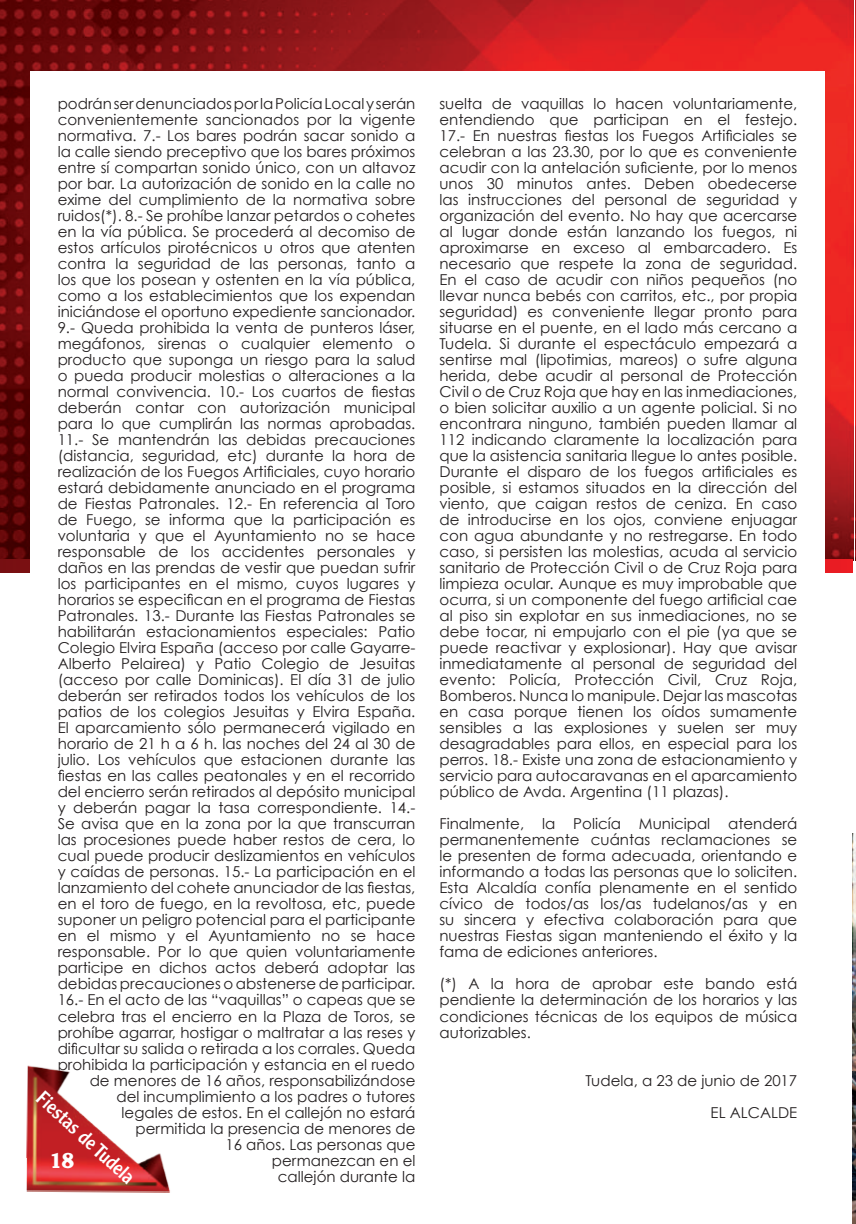
<style>
.page{position:relative;width:856px;height:1224px;background:#fff}
.page>*{position:absolute;margin:0;border:0;box-sizing:border-box;transform-origin:0 0}
.t1{font:700 22px "Clearface Gothic LH";color:#fff}
.t2{font:20px "Clearface Gothic LH";color:#fff}
.t3{font:15px/16px "Century Gothic";color:#231f20;text-align:justify}
</style>
<div class="page">
<img style="left:0;top:0;width:854px;height:561px">
<svg style="left:0;top:559px;width:852px;height:13px"></svg>
<img style="left:852px;top:833px;width:3px;height:387px">
<div style="left:31px;top:72px;width:793px;height:1123px;background:#fff"></div>
<img style="left:26px;top:1065px;width:144px;height:128px">
<svg style="left:0;top:0;width:4px;height:4px"></svg>
<svg style="left:851px;top:0;width:5px;height:4px"></svg>
<svg style="left:852px;top:1220px;width:4px;height:4px"></svg>
<p class="t3" style="left:58px;top:95px;width:359px;text-align:right">podrán ser denunciados por la Policía Local y serán convenientemente sancionados por la vigente normativa. 7.- Los bares podrán sacar sonido a la calle siendo preceptivo que los bares próximos entre sí compartan sonido único, con un altavoz por bar. La autorización de sonido en la calle no exime del cumplimiento de la normativa sobre ruidos(*). 8.- Se prohíbe lanzar petardos o cohetes en la vía pública. Se procederá al decomiso de estos artículos pirotécnicos u otros que atenten contra la seguridad de las personas, tanto a los que los posean y ostenten en la vía pública, como a los establecimientos que los expendan iniciándose el oportuno expediente sancionador.<br>9.- Queda prohibida la venta de punteros láser, megáfonos, sirenas o cualquier elemento o producto que suponga un riesgo para la salud o pueda producir molestias o alteraciones a la normal convivencia. 10.- Los cuartos de fiestas deberán contar con autorización municipal para lo que cumplirán las normas aprobadas.<br>11.- Se mantendrán las debidas precauciones (distancia, seguridad, etc) durante la hora de realización de los Fuegos Artificiales, cuyo horario estará debidamente anunciado en el programa de Fiestas Patronales. 12.- En referencia al Toro de Fuego, se informa que la participación es voluntaria y que el Ayuntamiento no se hace responsable de los accidentes personales y daños en las prendas de vestir que puedan sufrir los participantes en el mismo, cuyos lugares y horarios se especifican en el programa de Fiestas Patronales. 13.- Durante las Fiestas Patronales se habilitarán estacionamientos especiales: Patio Colegio Elvira España (acceso por calle Gayarre-Alberto Pelairea) y Patio Colegio de Jesuitas (acceso por calle Dominicas). El día 31 de julio deberán ser retirados todos los vehículos de los patios de los colegios Jesuitas y Elvira España.<br>El aparcamiento sólo permanecerá vigilado en horario de 21 h a 6 h. las noches del 24 al 30 de julio. Los vehículos que estacionen durante las fiestas en las calles peatonales y en el recorrido del encierro serán retirados al depósito municipal y deberán pagar la tasa correspondiente. 14.- Se avisa que en la zona por la que transcurran las procesiones puede haber restos de cera, lo cual puede producir deslizamientos en vehículos y caídas de personas. 15.- La participación en el lanzamiento del cohete anunciador de las fiestas, en el toro de fuego, en la revoltosa, etc, puede suponer un peligro potencial para el participante en el mismo y el Ayuntamiento no se hace responsable. Por lo que quien voluntariamente participe en dichos actos deberá adoptar las debidas precauciones o abstenerse de participar.<br>16.- En el acto de las “vaquillas” o capeas que se celebra tras el encierro en la Plaza de Toros, se prohíbe agarrar, hostigar o maltratar a las reses y dificultar su salida o retirada a los corrales. Queda prohibida la participación y estancia en el ruedo de menores de 16 años, responsabilizándose<br>del incumplimiento a los padres o tutores<br>legales de estos. En el callejón no estará permitida la presencia de menores de<br>16 años. Las personas que<br>permanezcan en el<br>callejón durante la</p>
<p class="t3" style="left:439px;top:95px;width:359px">suelta de vaquillas lo hacen voluntariamente, entendiendo que participan en el festejo.<br>17.- En nuestras fiestas los Fuegos Artificiales se celebran a las 23.30, por lo que es conveniente acudir con la antelación suficiente, por lo menos unos 30 minutos antes. Deben obedecerse las instrucciones del personal de seguridad y organización del evento. No hay que acercarse al lugar donde están lanzando los fuegos, ni aproximarse en exceso al embarcadero. Es necesario que respete la zona de seguridad.<br>En el caso de acudir con niños pequeños (no llevar nunca bebés con carritos, etc., por propia seguridad) es conveniente llegar pronto para situarse en el puente, en el lado más cercano a Tudela. Si durante el espectáculo empezará a sentirse mal (lipotimias, mareos) o sufre alguna herida, debe acudir al personal de Protección Civil o de Cruz Roja que hay en las inmediaciones, o bien solicitar auxilio a un agente policial. Si no encontrara ninguno, también pueden llamar al 112 indicando claramente la localización para que la asistencia sanitaria llegue lo antes posible.<br>Durante el disparo de los fuegos artificiales es posible, si estamos situados en la dirección del viento, que caigan restos de ceniza. En caso de introducirse en los ojos, conviene enjuagar con agua abundante y no restregarse. En todo caso, si persisten las molestias, acuda al servicio sanitario de Protección Civil o de Cruz Roja para limpieza ocular. Aunque es muy improbable que ocurra, si un componente del fuego artificial cae al piso sin explotar en sus inmediaciones, no se debe tocar, ni empujarlo con el pie (ya que se puede reactivar y explosionar). Hay que avisar inmediatamente al personal de seguridad del evento: Policía, Protección Civil, Cruz Roja, Bomberos. Nunca lo manipule. Dejar las mascotas en casa porque tienen los oídos sumamente sensibles a las explosiones y suelen ser muy desagradables para ellos, en especial para los perros. 18.- Existe una zona de estacionamiento y servicio para autocaravanas en el aparcamiento público de Avda. Argentina (11 plazas).</p>
<p class="t3" style="left:439px;top:815px;width:359px">Finalmente, la Policía Municipal atenderá permanentemente cuántas reclamaciones se le presenten de forma adecuada, orientando e informando a todas las personas que lo soliciten.<br>Esta Alcaldía confía plenamente en el sentido cívico de todos/as los/as tudelanos/as y en su sincera y efectiva colaboración para que nuestras Fiestas sigan manteniendo el éxito y la fama de ediciones anteriores.</p>
<p class="t3" style="left:439px;top:975px;width:359px">(*) A la hora de aprobar este bando está pendiente la determinación de los horarios y las condiciones técnicas de los equipos de música autorizables.</p>
<p class="t3" style="left:585px;top:1063px;width:213px;line-height:32px;text-align:right">Tudela, a 23 de junio de 2017<br>EL ALCALDE</p>
<h2 class="t2" style="left:48px;top:1086px;width:127px;rotate:42deg">Fiestas de Tudela</h2>
<h1 class="t1" style="left:50px;top:1147px;width:26px">18</h1>
</div>
